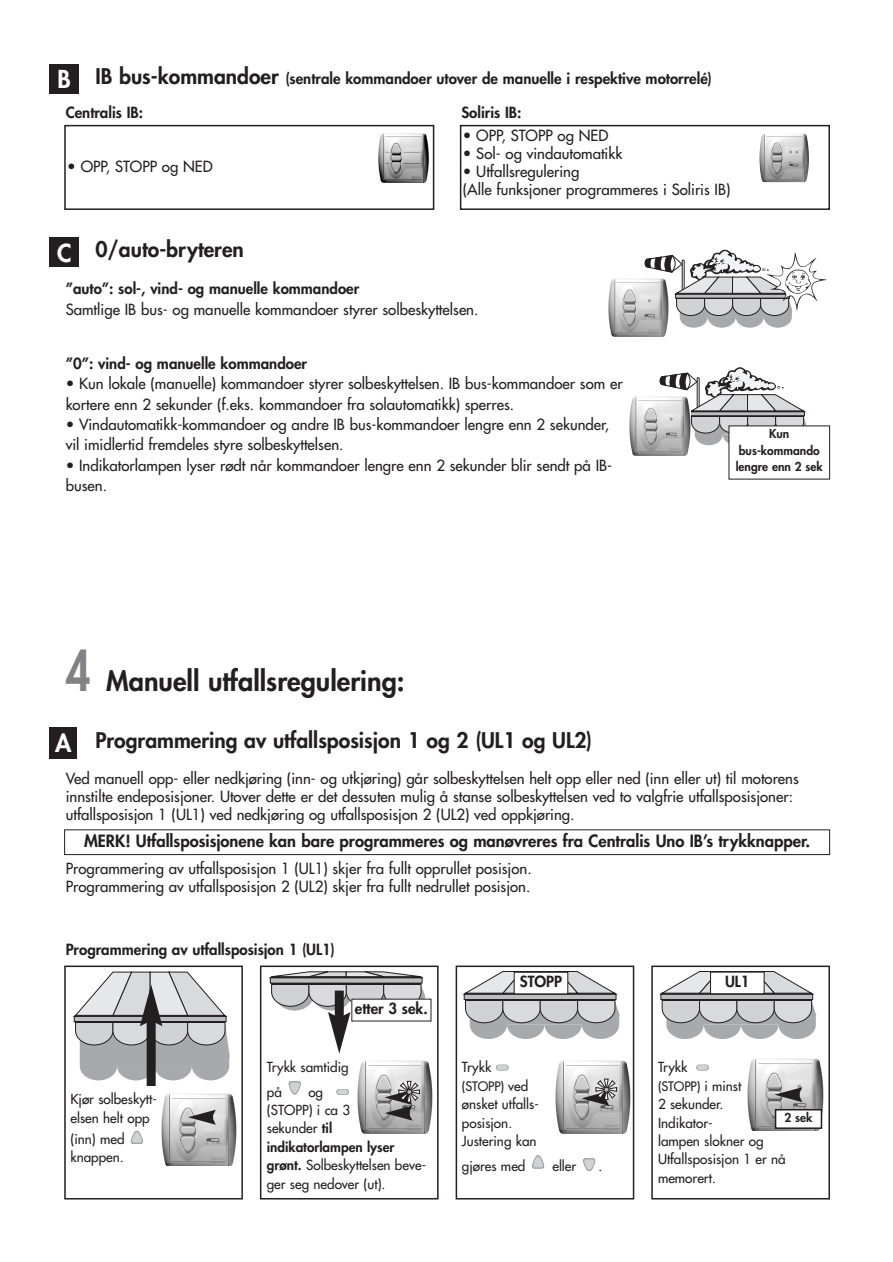
<style>
.page{position:relative;width:893px;height:1262px;background:#fff}
.page>*{position:absolute;margin:0;border:0;box-sizing:border-box;transform-origin:0 0}
.t1{font:800 27px "Futura";color:#231f20}
.t2{font:800 24px "Futura";color:#fff}
.t3{font:800 21px "Futura";color:#231f20}
.t4{font:800 16.5px "Futura";color:#231f20}
.t5{font:15px/18px "Futura";color:#231f20}
.t6{font:800 15px "Futura";color:#231f20}
.t7{font:13.5px/18.5px "Futura";color:#231f20}
.t8{font:12.75px "Futura";letter-spacing:-.01em;color:#231f20}
.t9{font:800 12px/16.4px "Futura";color:#231f20;text-align:center}
.s1{font-size:24px;color:#fff}
.s2{font-size:21px}
.s3{font-size:54px;color:#808285}
.s4{font-weight:800}
.s5{font-size:13.5px}
</style>
<div class="page">
<div style="left:337px;top:1089px;width:10px;height:5px;background:#d1d2d4;border-radius:2px"></div>
<svg style="left:288px;top:1081px;width:13px;height:13px"></svg>
<img style="left:357px;top:1060px;width:76px;height:73px">
<svg style="left:659px;top:971px;width:157px;height:68px"></svg>
<div style="left:651px;top:965px;width:179px;height:234px;border:2px solid #231f20"></div>
<div style="left:49px;top:727px;width:28px;height:31px;background:#231f20"></div>
<div style="left:64px;top:965px;width:179px;height:234px;border:2px solid #231f20"></div>
<div style="left:147px;top:1018px;width:9px;height:68px;background:#231f20"></div>
<svg style="left:73px;top:971px;width:157px;height:109px"></svg>
<div style="left:260px;top:965px;width:178px;height:234px;border:2px solid #231f20"></div>
<svg style="left:269px;top:971px;width:163px;height:82px"></svg>
<svg style="left:463px;top:971px;width:156px;height:68px"></svg>
<div style="left:455px;top:965px;width:179px;height:234px;border:2px solid #231f20"></div>
<div style="left:514px;top:972px;width:53px;height:21px;background:#fff"></div>
<div style="left:514px;top:972px;width:54px;height:22px;border:1px solid #231f20"></div>
<svg style="left:131px;top:1130px;width:12px;height:13px"></svg>
<svg style="left:583px;top:1158px;width:12px;height:12px"></svg>
<svg style="left:532px;top:1155px;width:12px;height:13px"></svg>
<div style="left:497px;top:1065px;width:10px;height:5px;background:#cdced0;border-radius:2px"></div>
<hr style="left:497px;top:1065px;width:10px;height:4px;background:#d1d2d4;border-radius:2px">
<div style="left:697px;top:1065px;width:11px;height:5px;background:#d1d2d4;border-radius:2px"></div>
<div style="left:352px;top:999px;width:79px;height:22px;background:#fff"></div>
<div style="left:710px;top:972px;width:54px;height:21px;background:#fff"></div>
<div style="left:710px;top:971px;width:54px;height:23px;border:1px solid #231f20"></div>
<img style="left:161px;top:1093px;width:76px;height:72px">
<svg style="left:188px;top:1109px;width:28px;height:15px"></svg>
<div style="left:64px;top:829px;width:766px;height:26px;border:1px solid #231f20"></div>
<svg style="left:384px;top:1081px;width:35px;height:39px"></svg>
<img style="left:555px;top:1060px;width:76px;height:73px">
<img style="left:747px;top:1058px;width:76px;height:72px">
<div style="left:775px;top:1109px;width:46px;height:19px;background:#fff"></div>
<div style="left:774px;top:1109px;width:48px;height:19px;border:2px solid #231f20"></div>
<svg style="left:774px;top:1087px;width:28px;height:15px"></svg>
<svg style="left:581px;top:1078px;width:35px;height:27px"></svg>
<div style="left:49px;top:237px;width:30px;height:30px;background:#231f20"></div>
<img style="left:608px;top:278px;width:59px;height:59px">
<svg style="left:659px;top:367px;width:148px;height:78px"></svg>
<img style="left:629px;top:397px;width:61px;height:58px">
<div style="left:729px;top:426px;width:100px;height:53px;background:#fff"></div>
<svg style="left:644px;top:249px;width:183px;height:79px"></svg>
<div style="left:49px;top:64px;width:30px;height:30px;background:#231f20"></div>
<div style="left:64px;top:125px;width:370px;height:85px;border:2px solid #231f20"></div>
<img style="left:378px;top:134px;width:51px;height:48px">
<div style="left:460px;top:125px;width:370px;height:85px;border:2px solid #231f20"></div>
<img style="left:759px;top:134px;width:50px;height:48px">
<p class="t6" style="left:58px;top:71px;width:655px"><span class="s1">B</span> <span class="s2">IB bus-kommandoer</span> (sentrale kommandoer utover de manuelle i respektive motorrelé)</p>
<p class="t6" style="left:66px;top:105px;width:79px">Centralis IB:</p>
<p class="t5" style="left:67px;top:158px;width:147px">• OPP, STOPP og NED</p>
<h3 class="t3" style="left:57px;top:239px;width:188px"><span class="s1">C</span> 0/auto-bryteren</h3>
<p class="t6" style="left:461px;top:105px;width:62px">Soliris IB:</p>
<p class="t5" style="left:463px;top:127px;width:147px">• OPP, STOPP og NED</p>
<p class="t5" style="left:463px;top:145px;width:161px">• Sol- og vindautomatikk</p>
<p class="t5" style="left:463px;top:163px;width:269px">• Utfallsregulering<br>(Alle funksjoner programmeres i Soliris IB)</p>
<p class="t6" style="left:66px;top:282px;width:295px">”auto”: sol-, vind- og manuelle kommandoer</p>
<p class="t5" style="left:66px;top:301px;width:414px">Samtlige IB bus- og manuelle kommandoer styrer solbeskyttelsen.</p>
<p class="t6" style="left:66px;top:356px;width:243px">”0”: vind- og manuelle kommandoer</p>
<p class="t5" style="left:66px;top:374px;width:558px;line-height:20.4px">• Kun lokale (manuelle) kommandoer styrer solbeskyttelsen. IB bus-kommandoer som er kortere enn 2 sekunder (f.eks. kommandoer fra solautomatikk) sperres.</p>
<p class="t5" style="left:66px;top:415px;width:545px;line-height:20.4px">• Vindautomatikk-kommandoer og andre IB bus-kommandoer lengre enn 2 sekunder, vil imidlertid fremdeles styre solbeskyttelsen.</p>
<p class="t5" style="left:66px;top:456px;width:548px;line-height:20.4px">• Indikatorlampen lyser rødt når kommandoer lengre enn 2 sekunder blir sendt på IB&shy;busen.</p>
<h1 class="t1" style="left:66px;top:668px;width:340px"><span class="s3">4</span> Manuell utfallsregulering:</h1>
<p class="t9" style="left:735px;top:426px;width:89px">Kun bus-kommando lengre enn 2 sek</p>
<h3 class="t3" style="left:95px;top:729px;width:498px">Programmering av utfallsposisjon 1 og 2 (UL1 og UL2)</h3>
<h2 class="t2" style="left:55px;top:731px;width:18px">A</h2>
<p class="t5" style="left:66px;top:771px;width:734px">Ved manuell opp- eller nedkjøring (inn- og utkjøring) går solbeskyttelsen helt opp eller ned (inn eller ut) til motorens innstilte endeposisjoner. Utover dette er det dessuten mulig å stanse solbeskyttelsen ved to valgfrie utfallsposisjoner: utfallsposisjon 1 (UL1) ved nedkjøring og utfallsposisjon 2 (UL2) ved oppkjøring.</p>
<p class="t5" style="left:66px;top:861px;width:467px">Programmering av utfallsposisjon 1 (UL1) skjer fra fullt opprullet posisjon.<br>Programmering av utfallsposisjon 2 (UL2) skjer fra fullt nedrullet posisjon.</p>
<p class="t4" style="left:84px;top:833px;width:727px">MERK! Utfallsposisjonene kan bare programmeres og manøvreres fra Centralis Uno IB’s trykknapper.</p>
<p class="t6" style="left:66px;top:941px;width:271px">Programmering av utfallsposisjon 1 (UL1)</p>
<p class="t6" style="left:355px;top:1001px;width:74px">etter 3 sek.</p>
<p class="t7" style="left:70px;top:1090px;width:88px">Kjør solbeskytt&shy;elsen helt opp</p>
<p class="t7" style="left:70px;top:1130px;width:56px">(inn) med knappen.</p>
<p class="t7" style="left:267px;top:1055px;width:83px;line-height:24.5px">Trykk samtidig på</p>
<p class="t7" style="left:267px;top:1083px;width:161px;text-indent:41px">og<br>(STOPP) i ca 3<br>sekunder <span class="s4">til indikatorlampen lyser grønt.</span> Solbeskyttelsen beve&shy;ger seg nedover (ut).</p>
<p class="t6" style="left:520px;top:974px;width:44px">STOPP</p>
<p class="t7" style="left:462px;top:1059px;width:31px">Trykk</p>
<p class="t8" style="left:462px;top:1079px;width:68px">(STOPP) <span class="s5">ved</span></p>
<p class="t7" style="left:462px;top:1095px;width:78px">ønsket utfalls&shy;posisjon.<br>Justering kan</p>
<p class="t7" style="left:462px;top:1157px;width:65px">gjøres med</p>
<p class="t7" style="left:552px;top:1157px;width:25px">eller</p>
<p class="t7" style="left:598px;top:1157px;width:5px">.</p>
<p class="t6" style="left:725px;top:974px;width:26px">UL1</p>
<p class="t7" style="left:658px;top:1059px;width:31px">Trykk</p>
<p class="t8" style="left:658px;top:1079px;width:85px">(STOPP) <span class="s5">i minst</span></p>
<p class="t7" style="left:658px;top:1095px;width:129px">2 sekunder.<br>Indikator-<br>lampen slokner og<br>Utfallsposisjon 1 er nå memorert.</p>
<p class="t9" style="left:784px;top:1110px;width:29px">2 sek</p>
</div>
